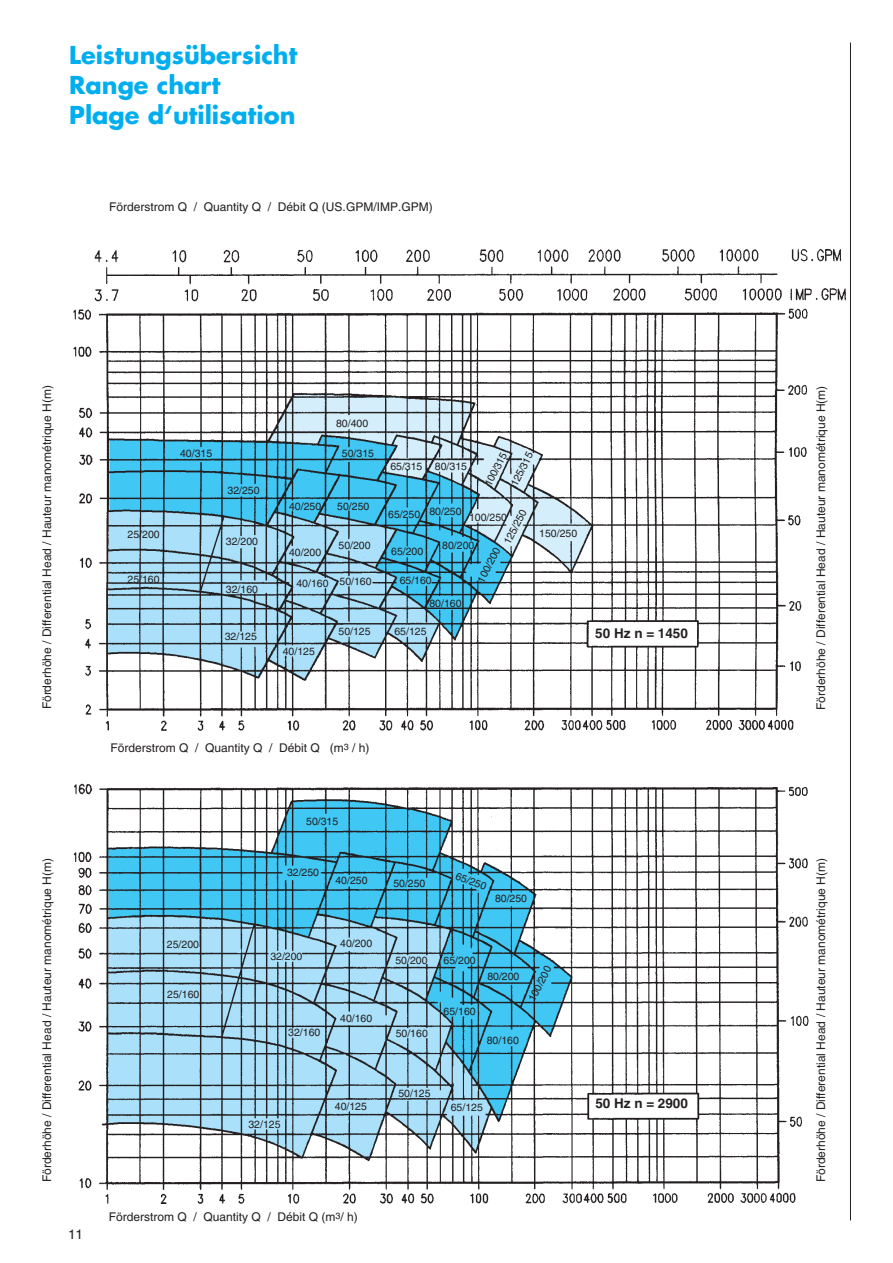
<style>
.page{position:relative;width:893px;height:1263px;background:#fff}
.page>*{position:absolute;margin:0;border:0;box-sizing:border-box;transform-origin:0 0}
.t1{font:700 24px/30px "Futura";color:#00aeef}
.t2{font:700 13.5px "Helvetica";color:#231f20}
.t3{font:13.5px "Helvetica";color:#231f20}
.t4{font:12px "Helvetica";color:#231f20}
.t5{font:10.5px "Helvetica";color:#231f20}
</style>
<div class="page">
<hr style="left:850px;top:43px;width:1px;height:1177px;background:#231f20">
<img style="left:73px;top:249px;width:772px;height:955px">
<h1 class="t1" style="left:69px;top:42px;width:230px">Leistungsübersicht<br>Range chart<br>Plage d‘utilisation</h1>
<p class="t4" style="left:109px;top:202px;width:325px">Förderstrom Q / Quantity Q / Débit Q (US.GPM/IMP.GPM)</p>
<p class="t4" style="left:43px;top:709px;width:326px;rotate:-90deg">Förderhöhe / Differential Head / Hauteur manométrique H(m)</p>
<p class="t4" style="left:43px;top:1182px;width:326px;rotate:-90deg">Förderhöhe / Differential Head / Hauteur manométrique H(m)</p>
<p class="t3" style="left:68px;top:1229px;width:17px">11</p>
<p class="t5" style="left:128px;top:530px;width:34px">25/200</p>
<p class="t5" style="left:127px;top:575px;width:34px">25/160</p>
<p class="t5" style="left:180px;top:450px;width:34px">40/315</p>
<p class="t5" style="left:227px;top:487px;width:34px">32/250</p>
<p class="t5" style="left:226px;top:538px;width:34px">32/200</p>
<p class="t5" style="left:226px;top:585px;width:34px">32/160</p>
<p class="t5" style="left:225px;top:633px;width:34px">32/125</p>
<p class="t5" style="left:336px;top:420px;width:34px">80/400</p>
<p class="t5" style="left:342px;top:449px;width:34px">50/315</p>
<p class="t5" style="left:289px;top:502px;width:34px">40/250</p>
<p class="t5" style="left:337px;top:502px;width:34px">50/250</p>
<p class="t5" style="left:289px;top:548px;width:34px">40/200</p>
<p class="t5" style="left:296px;top:579px;width:34px">40/160</p>
<p class="t5" style="left:338px;top:542px;width:34px">50/200</p>
<p class="t5" style="left:340px;top:577px;width:34px">50/160</p>
<p class="t5" style="left:390px;top:463px;width:78px">65/315 80/315</p>
<p class="t5" style="left:484px;top:484px;width:38px;rotate:-63deg">100/315</p>
<p class="t5" style="left:510px;top:484px;width:38px;rotate:-63deg">125/315</p>
<p class="t5" style="left:469px;top:514px;width:39px">100/250</p>
<p class="t5" style="left:429px;top:507px;width:34px">80/250</p>
<p class="t5" style="left:442px;top:541px;width:34px">80/200</p>
<p class="t5" style="left:503px;top:542px;width:39px;rotate:-63deg">125/250</p>
<p class="t5" style="left:388px;top:510px;width:34px">65/250</p>
<p class="t5" style="left:391px;top:547px;width:34px">65/200</p>
<p class="t5" style="left:400px;top:576px;width:34px">65/160</p>
<p class="t5" style="left:429px;top:600px;width:34px">80/160</p>
<p class="t5" style="left:539px;top:530px;width:39px">150/250</p>
<p class="t5" style="left:477px;top:580px;width:39px;rotate:-63deg">100/200</p>
<p class="t5" style="left:283px;top:648px;width:34px">40/125</p>
<p class="t5" style="left:338px;top:627px;width:34px">50/125</p>
<p class="t5" style="left:394px;top:628px;width:34px">65/125</p>
<p class="t2" style="left:595px;top:628px;width:94px">50 Hz n = 1450</p>
<p class="t4" style="left:111px;top:743px;width:261px">Förderstrom Q / Quantity Q / Débit Q (m<sup>3</sup> / h)</p>
<p class="t5" style="left:167px;top:941px;width:34px">25/200</p>
<p class="t5" style="left:167px;top:991px;width:34px">25/160</p>
<p class="t5" style="left:306px;top:817px;width:34px">50/315</p>
<p class="t5" style="left:287px;top:868px;width:34px">32/250</p>
<p class="t5" style="left:335px;top:877px;width:34px">40/250</p>
<p class="t5" style="left:270px;top:952px;width:34px">32/200</p>
<p class="t5" style="left:340px;top:939px;width:34px">40/200</p>
<p class="t5" style="left:288px;top:1029px;width:34px">32/160</p>
<p class="t5" style="left:340px;top:1014px;width:34px">40/160</p>
<p class="t5" style="left:248px;top:1120px;width:34px">32/125</p>
<p class="t5" style="left:335px;top:1103px;width:34px">40/125</p>
<p class="t5" style="left:393px;top:879px;width:34px">50/250</p>
<p class="t5" style="left:457px;top:872px;width:34px;rotate:20deg">65/250</p>
<p class="t5" style="left:495px;top:894px;width:34px">80/250</p>
<p class="t5" style="left:395px;top:957px;width:34px">50/200</p>
<p class="t5" style="left:396px;top:1029px;width:34px">50/160</p>
<p class="t5" style="left:444px;top:956px;width:34px">65/200</p>
<p class="t5" style="left:444px;top:1007px;width:34px">65/160</p>
<p class="t5" style="left:487px;top:972px;width:34px">80/200</p>
<p class="t5" style="left:528px;top:998px;width:39px;rotate:-63deg">100/200</p>
<p class="t5" style="left:487px;top:1036px;width:34px">80/160</p>
<p class="t5" style="left:398px;top:1089px;width:34px">50/125</p>
<p class="t5" style="left:451px;top:1103px;width:34px">65/125</p>
<p class="t4" style="left:109px;top:1212px;width:251px">Förderstrom Q / Quantity Q / Débit Q (m<sup>3</sup>/ h)</p>
<p class="t2" style="left:595px;top:1098px;width:94px">50 Hz n = 2900</p>
<p class="t4" style="left:816px;top:710px;width:326px;rotate:-90deg">Förderhöhe / Differential Head / Hauteur manométrique H(m)</p>
<p class="t4" style="left:816px;top:1182px;width:326px;rotate:-90deg">Förderhöhe / Differential Head / Hauteur manométrique H(m)</p>
</div>
